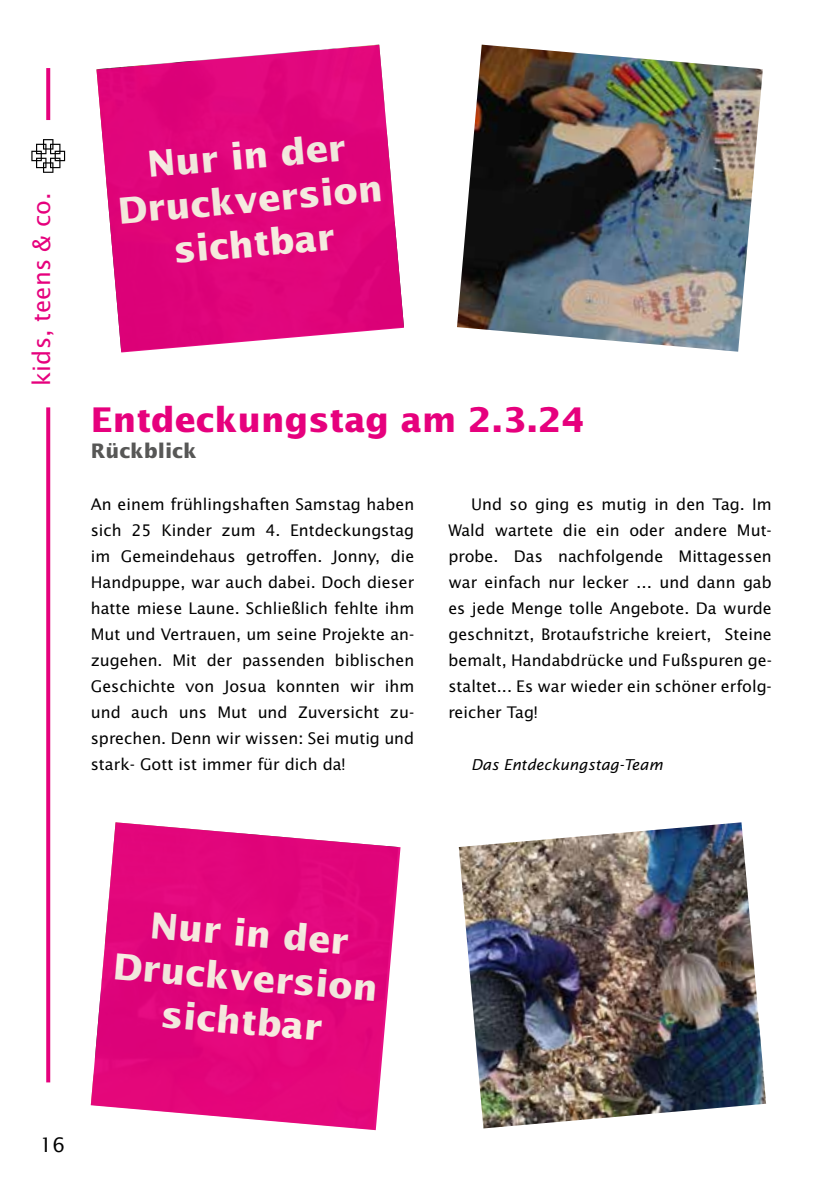
<style>
.page{position:relative;width:840px;height:1191px;background:#fff}
.page>*{position:absolute;margin:0;border:0;box-sizing:border-box;transform-origin:0 0}
.t1{font:700 36px/44px "Lucida Sans Std";color:#fbf1e6;text-align:center}
.t2{font:700 34px "Lucida Sans Std";color:#e6007d}
.t3{font:24px "Lucida Sans Std";color:#e6007d}
.t4{font:700 20px "Lucida Sans Std";color:#575756}
.t5{font:20px "Lucida Sans Std";color:#000}
.t6{font:16px/26px "Lucida Sans Std";color:#000;text-align:justify}
.t7{font:italic 15px "Lucida Sans Std";color:#000}
</style>
<div class="page">
<svg style="left:46px;top:68px;width:4px;height:52px"></svg>
<svg style="left:46px;top:407px;width:4px;height:675px;background:#e70f84"></svg>
<svg style="left:31px;top:139px;width:34px;height:34px"></svg>
<img style="left:457px;top:45px;width:305px;height:307px">
<img style="left:458px;top:822px;width:307px;height:306px">
<svg style="left:96px;top:45px;width:308px;height:307px;background:#e3298d"></svg>
<svg style="left:91px;top:822px;width:309px;height:308px;background:#e5298e"></svg>
<h3 class="t3" style="left:28px;top:385px;width:194px;rotate:-90deg">kids, teens &amp; co.</h3>
<h1 class="t1" style="left:112px;top:146px;width:267px;rotate:-5deg">Nur in der<br>Druckversion sichtbar</h1>
<h2 class="t2" style="left:91px;top:401px;width:495px">Entdeckungstag am 2.3.24</h2>
<p class="t4" style="left:91px;top:440px;width:107px">Rückblick</p>
<p class="t6" style="left:448px;top:492px;width:325px;text-indent:23px">Und so ging es mutig in den Tag. Im Wald wartete die ein oder andere Mut&shy;probe. Das nachfolgende Mittagessen war einfach nur lecker … und dann gab es jede Menge tolle Angebote. Da wurde geschnitzt, Brotaufstriche kreiert, Steine bemalt, Handabdrücke und Fußspuren ge&shy;staltet... Es war wieder ein schöner erfolg&shy;reicher Tag!</p>
<p class="t7" style="left:471px;top:756px;width:193px">Das Entdeckungstag-Team</p>
<p class="t6" style="left:91px;top:492px;width:325px">An einem frühlingshaften Samstag haben sich 25 Kinder zum 4. Entdeckungstag im Gemeindehaus getroffen. Jonny, die Handpuppe, war auch dabei. Doch dieser hatte miese Laune. Schließlich fehlte ihm Mut und Vertrauen, um seine Projekte an&shy;zugehen. Mit der passenden biblischen Geschichte von Josua konnten wir ihm und auch uns Mut und Zuversicht zu&shy;sprechen. Denn wir wissen: Sei mutig und stark- Gott ist immer für dich da!</p>
<p class="t5" style="left:40px;top:1133px;width:27px">16</p>
<h1 class="t1" style="left:119px;top:900px;width:267px;rotate:5deg">Nur in der<br>Druckversion sichtbar</h1>
</div>
